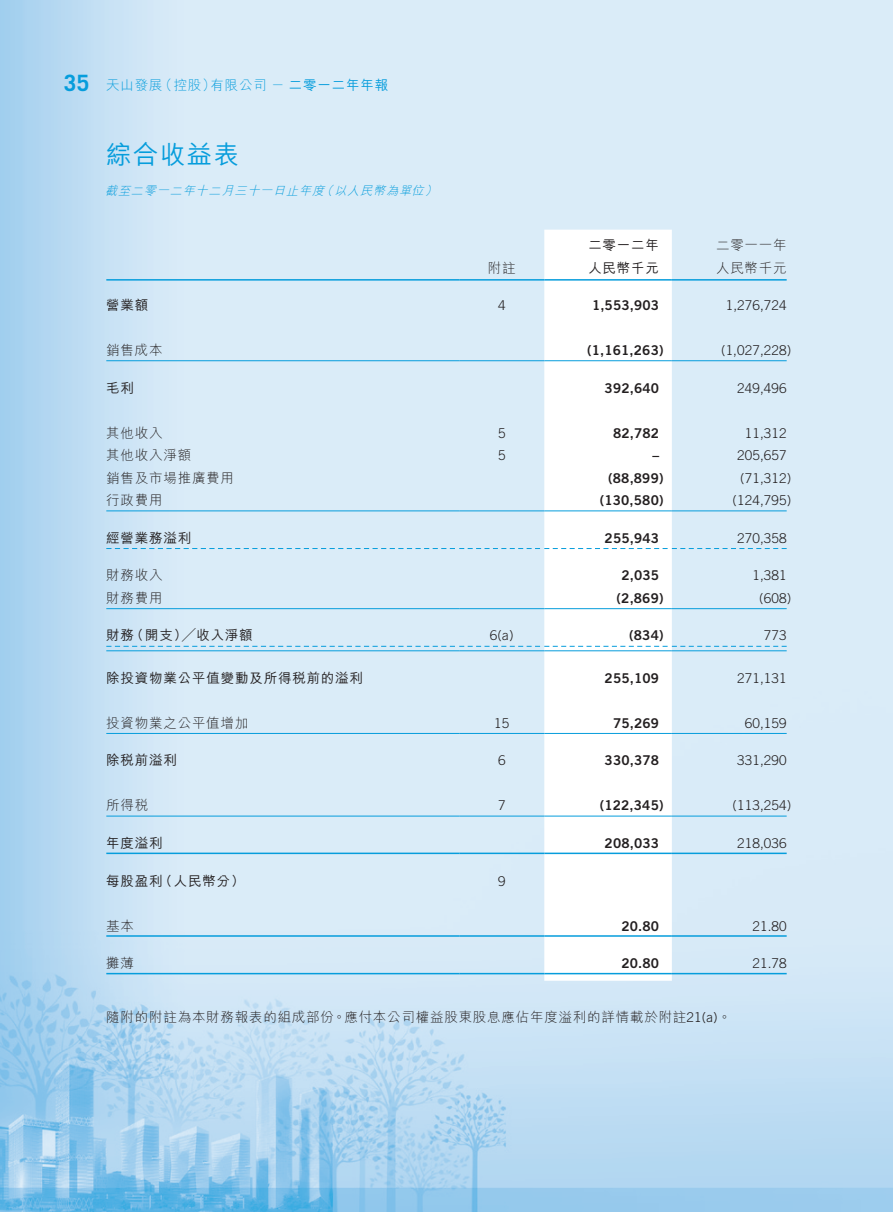
<style>
.page{position:relative;width:893px;height:1212px;background:#fff}
.page>*{position:absolute;margin:0;border:0;box-sizing:border-box;transform-origin:0 0}
.t1{font:500 25.5px "M Hei HK";letter-spacing:.055em;color:#069ddc}
.t2{font:700 22.5px "Trade Gothic LT Std";color:#069ddc}
.Body_Text{font:300 13.5px "Trade Gothic LT Std";letter-spacing:.01em;color:#231f20}
.Body_Text-2{font:13.5px "Trade Gothic LT Std Bd 2";letter-spacing:.01em;color:#231f20}
.Body_Text-3{font:300 13.5px "M Hei HK";letter-spacing:.06em;color:#231f20}
.Body_Text-4{font:500 13.5px "M Hei HK";letter-spacing:.06em;color:#231f20}
.Body_Text-5{font:500 13.5px "M Hei HK";letter-spacing:.06em;color:#069ddc}
.Body_Text-6{font:300 13.5px "M Hei HK";letter-spacing:.06em;color:#069ddc}
.t3{font:italic 300 12px "M Hei HK";color:#069ddc}
.s1{font-weight:300}
.s2{font-family:"Trade Gothic LT Std"}
</style>
<div class="page">
<img style="left:0;top:0;width:893px;height:1212px">
<svg style="left:544px;top:230px;width:128px;height:751px"></svg>
<hr style="left:106px;top:279px;width:353px;height:2px;background:#069ddc">
<hr style="left:459px;top:279px;width:85px;height:2px;background:#069ddc">
<hr style="left:544px;top:279px;width:128px;height:2px;background:#069ddc">
<hr style="left:672px;top:279px;width:115px;height:2px;background:#069ddc">
<hr style="left:106px;top:360px;width:353px;height:1px;background:#069ddc">
<hr style="left:459px;top:360px;width:85px;height:1px;background:#069ddc">
<hr style="left:544px;top:360px;width:128px;height:1px;background:#069ddc">
<hr style="left:672px;top:360px;width:115px;height:1px;background:#069ddc">
<hr style="left:106px;top:510px;width:353px;height:1px;background:#069ddc">
<hr style="left:459px;top:510px;width:85px;height:1px;background:#069ddc">
<hr style="left:544px;top:510px;width:128px;height:1px;background:#069ddc">
<hr style="left:672px;top:510px;width:115px;height:1px;background:#069ddc">
<svg style="left:106px;top:548px;width:681px;height:1px"></svg>
<hr style="left:106px;top:608px;width:353px;height:1px;background:#069ddc">
<hr style="left:459px;top:608px;width:85px;height:1px;background:#069ddc">
<hr style="left:544px;top:608px;width:128px;height:1px;background:#069ddc">
<hr style="left:672px;top:608px;width:115px;height:1px;background:#069ddc">
<svg style="left:106px;top:646px;width:681px;height:1px"></svg>
<hr style="left:106px;top:650px;width:353px;height:1px;background:#069ddc">
<hr style="left:459px;top:650px;width:85px;height:1px;background:#069ddc">
<hr style="left:544px;top:650px;width:128px;height:1px;background:#069ddc">
<hr style="left:672px;top:650px;width:115px;height:1px;background:#069ddc">
<hr style="left:106px;top:733px;width:353px;height:1px;background:#069ddc">
<hr style="left:459px;top:733px;width:85px;height:1px;background:#069ddc">
<hr style="left:544px;top:733px;width:128px;height:1px;background:#069ddc">
<hr style="left:672px;top:733px;width:115px;height:1px;background:#069ddc">
<hr style="left:106px;top:816px;width:353px;height:1px;background:#069ddc">
<hr style="left:459px;top:816px;width:85px;height:1px;background:#069ddc">
<hr style="left:544px;top:816px;width:128px;height:1px;background:#069ddc">
<hr style="left:672px;top:816px;width:115px;height:1px;background:#069ddc">
<hr style="left:106px;top:852px;width:353px;height:2px;background:#069ddc">
<hr style="left:459px;top:852px;width:85px;height:2px;background:#069ddc">
<hr style="left:544px;top:852px;width:128px;height:2px;background:#069ddc">
<hr style="left:672px;top:852px;width:115px;height:2px;background:#069ddc">
<hr style="left:106px;top:935px;width:353px;height:2px;background:#069ddc">
<hr style="left:459px;top:935px;width:85px;height:2px;background:#069ddc">
<hr style="left:544px;top:935px;width:128px;height:2px;background:#069ddc">
<hr style="left:672px;top:935px;width:115px;height:2px;background:#069ddc">
<hr style="left:106px;top:973px;width:353px;height:1px;background:#069ddc">
<hr style="left:459px;top:973px;width:85px;height:1px;background:#069ddc">
<hr style="left:544px;top:973px;width:128px;height:1px;background:#069ddc">
<hr style="left:672px;top:973px;width:115px;height:1px;background:#069ddc">
<p class="t2" style="left:64px;top:69px;width:27px">35</p>
<p class="Body_Text-6" style="left:159px;top:78px;width:59px">（控股）</p>
<p class="Body_Text-5" style="left:210px;top:75px;width:179px"><span class="s1">有限公司－</span>二零一二年年報</p>
<p class="Body_Text-6" style="left:106px;top:78px;width:58px">天山發展</p>
<p class="t1" style="left:106px;top:136px;width:134px">綜合收益表</p>
<p class="t3" style="left:321px;top:185px;width:108px">（以人民幣為單位</p>
<p class="t3" style="left:425px;top:185px;width:17px">(</p>
<p class="t3" style="left:105px;top:185px;width:224px">截至二零一二年十二月三十一日止年度</p>
<p class="Body_Text-4" style="left:588px;top:236px;width:72px">二零一二年</p>
<p class="Body_Text-3" style="left:716px;top:239px;width:72px">二零一一年</p>
<p class="Body_Text-3" style="left:488px;top:261px;width:29px">附註</p>
<p class="Body_Text-4" style="left:588px;top:258px;width:72px">人民幣千元</p>
<p class="Body_Text-3" style="left:716px;top:261px;width:72px">人民幣千元</p>
<p class="Body_Text-4" style="left:106px;top:295px;width:44px">營業額</p>
<p class="Body_Text" style="left:498px;top:297px;width:9px">4</p>
<p class="Body_Text-2" style="left:592px;top:297px;width:69px">1,553,903</p>
<p class="Body_Text" style="left:726px;top:297px;width:62px">1,276,724</p>
<p class="Body_Text-3" style="left:106px;top:343px;width:58px">銷售成本</p>
<p class="Body_Text-2" style="left:587px;top:342px;width:78px">)1,161,263(</p>
<p class="Body_Text" style="left:721px;top:342px;width:72px">)1,027,228(</p>
<p class="Body_Text-4" style="left:106px;top:378px;width:29px">毛利</p>
<p class="Body_Text-2" style="left:605px;top:379px;width:56px">392,640</p>
<p class="Body_Text" style="left:737px;top:380px;width:51px">249,496</p>
<p class="Body_Text-3" style="left:106px;top:426px;width:58px">其他收入</p>
<p class="Body_Text" style="left:498px;top:425px;width:9px">5</p>
<p class="Body_Text-2" style="left:613px;top:424px;width:48px">82,782</p>
<p class="Body_Text" style="left:745px;top:425px;width:43px">11,312</p>
<p class="Body_Text-3" style="left:106px;top:448px;width:86px">其他收入淨額</p>
<p class="Body_Text" style="left:498px;top:447px;width:9px">5</p>
<p class="Body_Text-2" style="left:652px;top:447px;width:8px">–</p>
<p class="Body_Text" style="left:737px;top:447px;width:51px">205,657</p>
<p class="Body_Text-3" style="left:106px;top:471px;width:129px">銷售及市場推廣費用</p>
<p class="Body_Text-2" style="left:608px;top:469px;width:57px">)88,899(</p>
<p class="Body_Text" style="left:740px;top:470px;width:53px">)71,312(</p>
<p class="Body_Text-3" style="left:106px;top:493px;width:58px">行政費用</p>
<p class="Body_Text-2" style="left:600px;top:492px;width:65px">)130,580(</p>
<p class="Body_Text" style="left:732px;top:492px;width:60px">)124,795(</p>
<p class="Body_Text-4" style="left:106px;top:528px;width:87px">經營業務溢利</p>
<p class="Body_Text-2" style="left:605px;top:529px;width:56px">255,943</p>
<p class="Body_Text" style="left:737px;top:530px;width:51px">270,358</p>
<p class="Body_Text-3" style="left:106px;top:568px;width:58px">財務收入</p>
<p class="Body_Text-2" style="left:621px;top:567px;width:39px">2,035</p>
<p class="Body_Text" style="left:752px;top:567px;width:36px">1,381</p>
<p class="Body_Text-3" style="left:106px;top:591px;width:58px">財務費用</p>
<p class="Body_Text-2" style="left:617px;top:590px;width:48px">)2,869(</p>
<p class="Body_Text" style="left:759px;top:590px;width:33px">)608(</p>
<p class="Body_Text-4" style="left:130px;top:626px;width:124px">（開支）╱收入淨額</p>
<p class="Body_Text-4" style="left:106px;top:626px;width:29px">財務</p>
<p class="Body_Text" style="left:490px;top:628px;width:25px">(a(6</p>
<p class="Body_Text-2" style="left:629px;top:627px;width:36px">)834(</p>
<p class="Body_Text" style="left:764px;top:628px;width:24px">773</p>
<p class="Body_Text-4" style="left:106px;top:668px;width:258px">除投資物業公平值變動及所得稅前的溢利</p>
<p class="Body_Text-2" style="left:605px;top:669px;width:56px">255,109</p>
<p class="Body_Text" style="left:737px;top:670px;width:51px">271,131</p>
<p class="Body_Text-3" style="left:106px;top:716px;width:144px">投資物業之公平值增加</p>
<p class="Body_Text" style="left:494px;top:715px;width:17px">15</p>
<p class="Body_Text-2" style="left:613px;top:714px;width:48px">75,269</p>
<p class="Body_Text" style="left:745px;top:715px;width:43px">60,159</p>
<p class="Body_Text-4" style="left:106px;top:750px;width:72px">除稅前溢利</p>
<p class="Body_Text" style="left:498px;top:752px;width:9px">6</p>
<p class="Body_Text-2" style="left:605px;top:752px;width:56px">330,378</p>
<p class="Body_Text" style="left:737px;top:752px;width:51px">331,290</p>
<p class="Body_Text-3" style="left:106px;top:798px;width:44px">所得稅</p>
<p class="Body_Text" style="left:498px;top:797px;width:9px">7</p>
<p class="Body_Text-2" style="left:600px;top:797px;width:65px">)122,345(</p>
<p class="Body_Text" style="left:732px;top:797px;width:60px">)113,254(</p>
<p class="Body_Text-4" style="left:106px;top:833px;width:58px">年度溢利</p>
<p class="Body_Text-2" style="left:605px;top:835px;width:56px">208,033</p>
<p class="Body_Text" style="left:737px;top:835px;width:51px">218,036</p>
<p class="Body_Text-4" style="left:106px;top:871px;width:58px">每股盈利</p>
<p class="Body_Text-4" style="left:159px;top:871px;width:87px">（人民幣分(</p>
<p class="Body_Text" style="left:498px;top:873px;width:9px">9</p>
<p class="Body_Text-3" style="left:106px;top:919px;width:29px">基本</p>
<p class="Body_Text-2" style="left:621px;top:917px;width:39px">20.80</p>
<p class="Body_Text" style="left:752px;top:918px;width:36px">21.80</p>
<p class="Body_Text-3" style="left:106px;top:956px;width:29px">攤薄</p>
<p class="Body_Text-2" style="left:621px;top:955px;width:39px">20.80</p>
<p class="Body_Text" style="left:752px;top:955px;width:36px">21.78</p>
<p class="Body_Text-3" style="left:106px;top:1010px;width:626px">隨附的附註為本財務報表的組成部份。應付本公司權益股東股息應佔年度溢利的詳情載於附註<span class="s2">2 1</span> 。<span class="s2">(a(</span></p>
</div>
